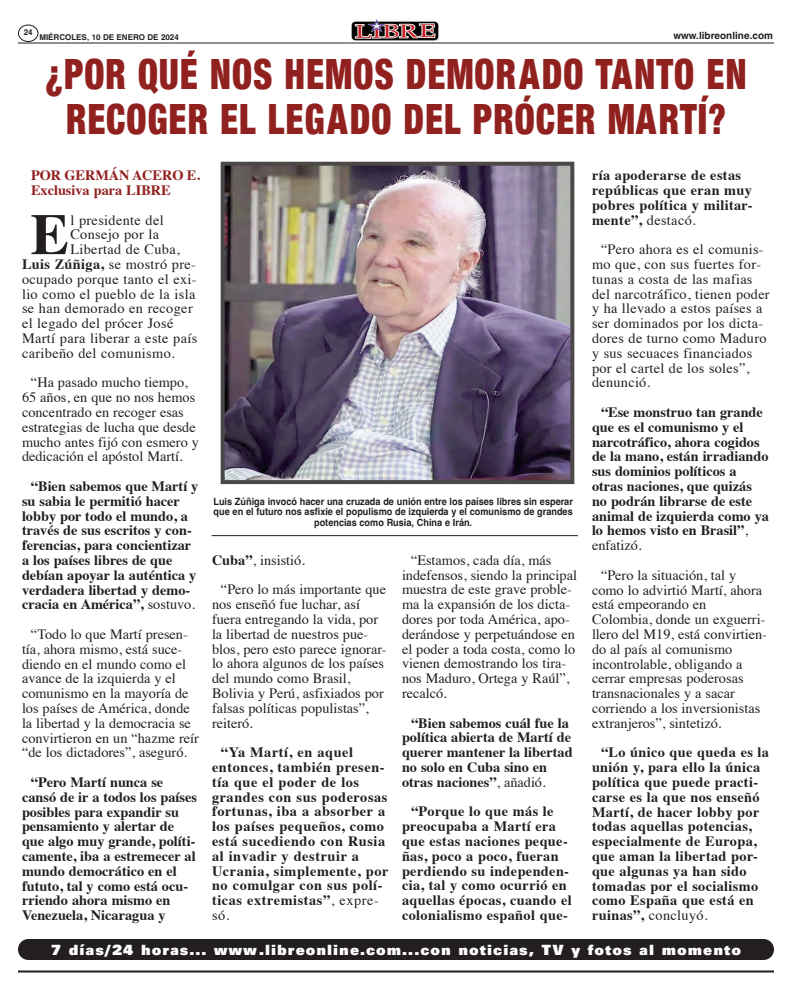
<style>
.page{position:relative;width:792px;height:990px;background:#fff}
.page>*{position:absolute;margin:0;border:0;box-sizing:border-box;transform-origin:0 0}
.t1{font:700 57.8px "Times";color:#231f20}
.t2{font:45px/45.8px "Sans Black Condensed DTC";letter-spacing:.025em;color:#91211f;text-align:center;scale:.85 1}
.t3{font:15.3px "Univers Ultra Bold DTC";letter-spacing:.065em;color:#fff}
.t4{font:14.3px/14.8px "Times";color:#231f20}
.t5{font:700 14.3px/14.8px "Times";color:#231f20}
.t6{font:700 14.3px/14.8px "Times";letter-spacing:.025em;color:#231f20}
.t7{font:700 14.3px/14.8px "Times";letter-spacing:.04em;color:#231f20}
.t8{font:14.3px/14.8px "Times";letter-spacing:.02em;color:#231f20}
.t9{font:14.3px "Times";letter-spacing:.025em;color:#231f20}
.t10{font:700 14.3px/14.8px "Times";color:#91211f}
.t11{font:700 10px/10.6px "Helvetica";color:#231f20;text-align:center;scale:.91 1}
.t12{font:700 10px "Helvetica";color:#231f20}
.t13{font:700 8px "Helvetica";color:#231f20}
.s1{font-weight:400}
.s2{font-weight:700}
</style>
<div class="page">
<hr style="left:18px;top:970px;width:756px;height:2px;background:#231f20">
<hr style="left:18px;top:43px;width:756px;height:1px;background:#231f20">
<div style="left:351px;top:18px;width:90px;height:22px;background:linear-gradient(to bottom,#fff,#fff)"></div>
<img style="left:351px;top:18px;width:87px;height:22px">
<svg style="left:18px;top:25px;width:20px;height:17px"></svg>
<div style="left:18px;top:939px;width:756px;height:21px;background:#231f20;border-radius:10px"></div>
<img style="left:226px;top:167px;width:343px;height:312px">
<div style="left:221px;top:162px;width:353px;height:322px;border:4px solid #4c4847"></div>
<hr style="left:212px;top:535px;width:366px;height:1px;background:#231f20">
<p class="t13" style="left:24px;top:29px;width:10px">24</p>
<p class="t13" style="left:39px;top:34px;width:141px">MIÉRCOLES, 10 DE ENERO DE 2024</p>
<p class="t12" style="left:673px;top:31px;width:101px">www.libreonline.com</p>
<h2 class="t2" style="left:45px;top:55px;width:827px">¿POR QUÉ NOS HEMOS DEMORADO TANTO EN<br>RECOGER EL LEGADO DEL PRÓCER MARTÍ?</h2>
<p class="t10" style="left:31px;top:169px;width:170px">POR GERMÁN ACERO E.<br>Exclusiva para LIBRE</p>
<h1 class="t1" style="left:30px;top:211px;width:40px">E</h1>
<p class="t9" style="left:70px;top:214px;width:95px">l presidente del</p>
<p class="t6" style="left:592px;top:169px;width:162px">ría apoderarse de estas repúblicas que eran muy pobres política y militar&shy;mente”, <span class="s1">destacó.</span></p>
<p class="t8" style="left:592px;top:243px;width:179px;text-indent:9px">“Pero ahora es el comunis&shy;mo que, con sus fuertes for&shy;tunas a costa de las mafias del narcotráfico, tienen poder y ha llevado a estos países a ser dominados por los dicta&shy;dores de turno como Maduro y sus secuaces financiados por el cartel de los soles”, denunció.</p>
<p class="t5" style="left:592px;top:406px;width:179px;text-indent:9px">“Ese monstruo tan grande que es el comunismo y el narcotráfico, ahora cogidos de la mano, están irradiando sus dominios políticos a otras naciones, que quizás no podrán librarse de este animal de izquierda como ya lo hemos visto en Brasil”<span class="s1">, enfatizó.</span></p>
<p class="t4" style="left:592px;top:569px;width:176px;text-indent:9px">“Pero la situación, tal y como lo advirtió Martí, ahora está empeorando en<br>Colombia, donde un exguerri&shy;llero del M19, está convirtien&shy;do al país al comunismo incontrolable, obligando a cerrar empresas poderosas transnacionales y a sacar corriendo a los inversionistas extranjeros”, sintetizó.</p>
<p class="t6" style="left:592px;top:746px;width:179px;text-indent:9px">“Lo único que queda es la unión y, para ello la única política que puede practi&shy;carse es la que nos enseñó<br>Martí, de hacer lobby por todas aquellas potencias, especialmente de Europa, que aman la libertad por&shy;que algunas ya han sido tomadas por el socialismo como España que está en ruinas”, <span class="s1">concluyó.</span></p>
<p class="t9" style="left:70px;top:229px;width:90px">Consejo por la</p>
<p class="t9" style="left:70px;top:243px;width:111px">Libertad de Cuba,</p>
<p class="t9" style="left:22px;top:258px;width:176px"><span class="s2">Luis Zúñiga,</span> se mostró pre-</p>
<p class="t9" style="left:22px;top:273px;width:176px">ocupado porque tanto el exi-</p>
<p class="t9" style="left:22px;top:288px;width:175px">lio como el pueblo de la isla</p>
<p class="t9" style="left:22px;top:303px;width:172px">se han demorado en recoger</p>
<p class="t9" style="left:22px;top:317px;width:153px">el legado del prócer José</p>
<p class="t9" style="left:22px;top:332px;width:177px">Martí para liberar a este país</p>
<p class="t9" style="left:22px;top:347px;width:154px">caribeño del comunismo.</p>
<p class="t4" style="left:22px;top:376px;width:178px;text-indent:9px">“Ha pasado mucho tiempo,<br>65 años, en que no nos hemos concentrado en recoger esas estrategias de lucha que desde mucho antes fijó con esmero y dedicación el apóstol Martí.</p>
<p class="t5" style="left:22px;top:480px;width:178px;text-indent:9px">“Bien sabemos que Martí y su sabia le permitió hacer lobby por todo el mundo, a través de sus escritos y con&shy;ferencias, para concientizar a los países libres de que debían apoyar la auténtica y verdadera libertad y demo&shy;cracia en América”, <span class="s1">sostuvo.</span></p>
<p class="t4" style="left:22px;top:628px;width:178px;text-indent:9px">“Todo lo que Martí presen&shy;tía, ahora mismo, está suce&shy;diendo en el mundo como el avance de la izquierda y el comunismo en la mayoría de los países de América, donde la libertad y la democracia se convirtieron en un “hazme reír “de los dictadores”, aseguró.</p>
<p class="t5" style="left:22px;top:776px;width:177px;text-indent:9px">“Pero Martí nunca se cansó de ir a todos los países posibles para expandir su pensamiento y alertar de que algo muy grande, políti&shy;camente, iba a estremecer al mundo democrático en el fututo, tal y como está ocu&shy;rriendo ahora mismo en<br>Venezuela, Nicaragua y</p>
<p class="t11" style="left:213px;top:497px;width:397px">Luis Zúñiga invocó hacer una cruzada de unión entre los países libres sin esperar que en el futuro nos asfixie el populismo de izquierda y el comunismo de grandes potencias como Rusia, China e Irán.</p>
<p class="t4" style="left:221px;top:546px;width:167px;line-height:29.6px;text-indent:-9px"><span class="s2">Cuba”</span>, insistió.<br>“Pero lo más importante que</p>
<p class="t4" style="left:212px;top:598px;width:176px">nos enseñó fue luchar, así fuera entregando la vida, por la libertad de nuestros pue&shy;blos, pero esto parece ignorar&shy;lo ahora algunos de los países del mundo como Brasil,<br>Bolivia y Perú, asfixiados por falsas políticas populistas”, reiteró.</p>
<p class="t7" style="left:212px;top:746px;width:178px;text-indent:9px">“Ya Martí, en aquel entonces, también presen&shy;tía que el poder de los grandes con sus poderosas fortunas, iba a absorber a los países pequeños, como está sucediendo con Rusia al invadir y destruir a<br>Ucrania, simplemente, por no comulgar con sus polí&shy;ticas extremistas”<span class="s1">, expre&shy;só.</span></p>
<p class="t4" style="left:402px;top:554px;width:177px;text-indent:9px">“Estamos, cada día, más indefensos, siendo la principal muestra de este grave proble&shy;ma la expansión de los dicta&shy;dores por toda América, apo&shy;derándose y perpetuándose en el poder a toda costa, como lo vienen demostrando los tira&shy;nos Maduro, Ortega y Raúl”, recalcó.</p>
<p class="t5" style="left:402px;top:717px;width:172px;text-indent:9px">“Bien sabemos cuál fue la política abierta de Martí de querer mantener la libertad no solo en Cuba sino en otras naciones”<span class="s1">, añadió.</span></p>
<p class="t6" style="left:402px;top:805px;width:171px;text-indent:9px">“Porque lo que más le preocupaba a Martí era que estas naciones peque&shy;ñas, poco a poco, fueran perdiendo su independen&shy;cia, tal y como ocurrió en aquellas épocas, cuando el colonialismo español que-</p>
<p class="t3" style="left:51px;top:945px;width:692px">7 días/24 horas... www.libreonline.com...con noticias, TV y fotos al momento</p>
</div>
